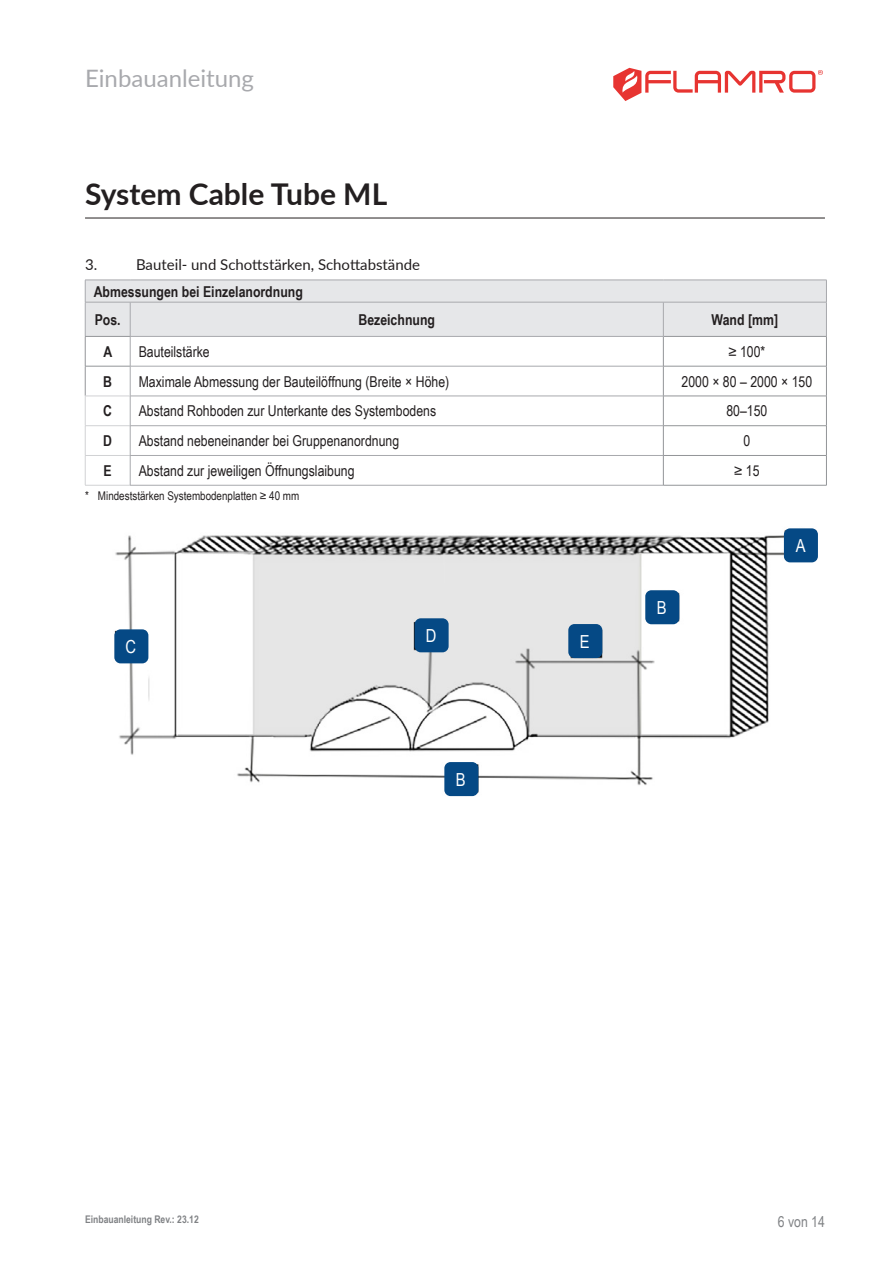
<style>
.page{position:relative;width:893px;height:1263px;background:#fff}
.page>*{position:absolute;margin:0;border:0;box-sizing:border-box;transform-origin:0 0}
.t1{font:700 30px "Lato";color:#231f20}
.t2{font:24px "Lato";color:#a8a9ad}
.p___Positionsmarker{font:18px "Arial Narrow";color:#fff}
.p___Tabellentext_links{font:15px "Arial Narrow";color:#231f20}
.t3{font:15px "Lato";color:#231f20}
.p___Tabellentext_mittig{font:15px "Arial Narrow";color:#231f20}
.p___Tabelle_Kopf_links{font:700 15px "Arial Narrow";color:#231f20}
.p___Tabelle_Kopf_mitte{font:700 15px "Arial Narrow";color:#231f20}
.t4{font:15px "Arial Narrow";color:#808285}
.t5{font:12px "Arial Narrow";color:#231f20}
.t6{font:700 10.5px "Arial Narrow";color:#808285}
</style>
<div class="page">
<hr style="left:85px;top:218px;width:740px;height:1px;background:#231f20">
<hr style="left:663px;top:366px;width:164px;height:1px;background:#939598">
<hr style="left:663px;top:366px;width:1px;height:30px;background:#939598">
<hr style="left:826px;top:366px;width:1px;height:30px;background:#939598">
<hr style="left:85px;top:366px;width:45px;height:1px;background:#939598">
<hr style="left:663px;top:396px;width:164px;height:1px;background:#939598">
<hr style="left:663px;top:425px;width:164px;height:1px;background:#939598">
<hr style="left:663px;top:455px;width:164px;height:1px;background:#939598">
<svg style="left:663px;top:396px;width:1px;height:89px"></svg>
<svg style="left:826px;top:396px;width:1px;height:89px"></svg>
<hr style="left:663px;top:485px;width:164px;height:1px;background:#939598">
<hr style="left:85px;top:366px;width:1px;height:30px;background:#939598">
<svg style="left:85px;top:280px;width:742px;height:86px"></svg>
<hr style="left:130px;top:366px;width:533px;height:1px;background:#a8a9ad">
<hr style="left:130px;top:366px;width:1px;height:30px;background:#a8a9ad">
<hr style="left:130px;top:455px;width:533px;height:1px;background:#a8a9ad">
<hr style="left:85px;top:396px;width:45px;height:1px;background:#d1d2d4">
<hr style="left:85px;top:425px;width:45px;height:1px;background:#d1d2d4">
<hr style="left:85px;top:455px;width:45px;height:1px;background:#d1d2d4">
<svg style="left:85px;top:397px;width:1px;height:88px"></svg>
<hr style="left:85px;top:485px;width:45px;height:1px;background:#d1d2d4">
<hr style="left:130px;top:485px;width:533px;height:1px;background:#a8a9ad">
<hr style="left:130px;top:396px;width:533px;height:1px;background:#a8a9ad">
<svg style="left:130px;top:396px;width:1px;height:89px"></svg>
<hr style="left:130px;top:425px;width:533px;height:1px;background:#a8a9ad">
<img style="left:114px;top:528px;width:704px;height:269px">
<div style="left:415px;top:618px;width:34px;height:34px;background:#054985;border-radius:6px"></div>
<div style="left:568px;top:624px;width:34px;height:34px;background:#054985;border-radius:6px"></div>
<div style="left:114px;top:629px;width:34px;height:34px;background:#054985;border-radius:6px"></div>
<div style="left:784px;top:528px;width:34px;height:34px;background:#054985;border-radius:6px"></div>
<div style="left:645px;top:590px;width:34px;height:34px;background:#054985;border-radius:6px"></div>
<div style="left:444px;top:762px;width:34px;height:34px;background:#054985;border-radius:6px"></div>
<svg style="left:613px;top:68px;width:210px;height:33px"></svg>
<h2 class="t2" style="left:85px;top:61px;width:170px">Einbauanleitung</h2>
<h1 class="t1" style="left:85px;top:172px;width:304px">System Cable Tube ML</h1>
<p class="t3" style="left:85px;top:253px;width:14px">3.</p>
<p class="t3" style="left:136px;top:253px;width:286px">Bauteil- und Schottstärken, Schottabstände</p>
<p class="p___Tabelle_Kopf_links" style="left:94px;top:280px;width:211px">Abmessungen bei Einzelanordnung</p>
<p class="p___Tabelle_Kopf_mitte" style="left:95px;top:308px;width:27px">Pos.</p>
<p class="p___Tabelle_Kopf_mitte" style="left:358px;top:308px;width:78px">Bezeichnung</p>
<p class="p___Tabelle_Kopf_mitte" style="left:712px;top:308px;width:68px">Wand [mm]</p>
<p class="p___Tabelle_Kopf_mitte" style="left:103px;top:340px;width:10px">A</p>
<p class="p___Tabellentext_links" style="left:139px;top:340px;width:73px">Bauteilstärke</p>
<p class="p___Tabellentext_mittig" style="left:728px;top:340px;width:38px">≥ 100*</p>
<p class="p___Tabelle_Kopf_mitte" style="left:103px;top:370px;width:10px">B</p>
<p class="p___Tabellentext_links" style="left:139px;top:370px;width:312px">Maximale Abmessung der Bauteilöffnung (Breite × Höhe)</p>
<p class="p___Tabellentext_mittig" style="left:682px;top:370px;width:132px">2000 × 80 – 2000 × 150</p>
<p class="p___Tabelle_Kopf_mitte" style="left:103px;top:400px;width:10px">C</p>
<p class="p___Tabellentext_links" style="left:139px;top:400px;width:299px">Abstand Rohboden zur Unterkante des Systembodens</p>
<p class="p___Tabellentext_mittig" style="left:726px;top:400px;width:43px">80–150</p>
<p class="p___Tabelle_Kopf_mitte" style="left:103px;top:429px;width:10px">D</p>
<p class="p___Tabellentext_links" style="left:139px;top:430px;width:262px">Abstand nebeneinander bei Gruppenanordnung</p>
<p class="p___Tabellentext_mittig" style="left:743px;top:430px;width:8px">0</p>
<p class="p___Tabelle_Kopf_mitte" style="left:104px;top:459px;width:10px">E</p>
<p class="p___Tabellentext_links" style="left:139px;top:459px;width:217px">Abstand zur jeweiligen Öffnungslaibung</p>
<p class="p___Tabellentext_mittig" style="left:734px;top:459px;width:27px">≥ 15</p>
<p class="t5" style="left:85px;top:487px;width:216px">* Mindeststärken Systembodenplatten ≥ 40 mm</p>
<p class="p___Positionsmarker" style="left:426px;top:622px;width:12px">D</p>
<p class="p___Positionsmarker" style="left:126px;top:633px;width:12px">C</p>
<p class="p___Positionsmarker" style="left:580px;top:628px;width:11px">E</p>
<p class="p___Positionsmarker" style="left:456px;top:766px;width:11px">B</p>
<p class="p___Positionsmarker" style="left:657px;top:594px;width:11px">B</p>
<p class="p___Positionsmarker" style="left:796px;top:532px;width:11px">A</p>
<p class="t6" style="left:85px;top:1212px;width:115px">Einbauanleitung Rev.: 23.12</p>
<p class="t4" style="left:778px;top:1210px;width:49px">6 von 14</p>
</div>
